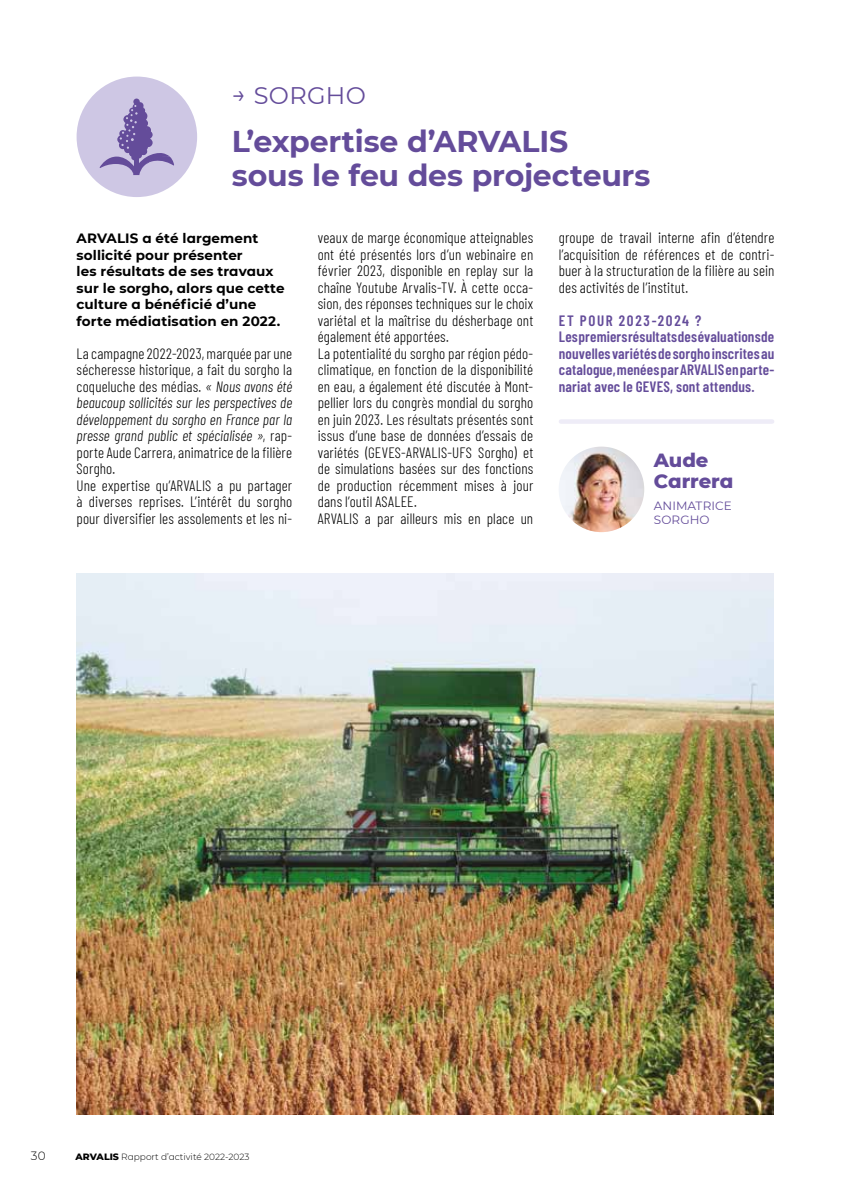
<style>
.page{position:relative;width:851px;height:1191px;background:#fff}
.page>*{position:absolute;margin:0;border:0;box-sizing:border-box;transform-origin:0 0}
.t1{font:700 30px/34.5px "Montserrat";letter-spacing:-.005em;color:#644c9a}
.t2{font:24px "Montserrat";letter-spacing:.015em;color:#644c9a}
.t3{font:800 19.5px/21px "Montserrat";color:#644c9a}
.t4{font:300 15px/16.5px "Barlow Condensed";letter-spacing:.01em;color:#000}
.t5{font:600 15px/16.5px "Barlow Condensed";letter-spacing:.01em;color:#644c9a}
.t6{font:700 13.5px/16.5px "Montserrat";letter-spacing:.005em;color:#000}
.t7{font:12px/13.5px "Montserrat";letter-spacing:.01em;color:#644c9a}
.t8{font:300 12px "Montserrat";color:#000}
.t9{font:300 9px "Montserrat";color:#000}
.s1{font-style:italic}
.s2{font-weight:800;font-size:9.3px}
</style>
<div class="page">
<div style="left:77px;top:77px;width:120px;height:120px;background:#cec7e4;border-radius:50%"></div>
<svg style="left:99px;top:98px;width:75px;height:77px"></svg>
<img style="left:77px;top:573px;width:696px;height:541px">
<img style="left:558px;top:446px;width:86px;height:86px;border-radius:43px">
<div style="left:561px;top:419px;width:211px;height:5px;background:#eeecf7"></div>
<h2 class="t2" style="left:232px;top:79px;width:135px">→ SORGHO</h2>
<h1 class="t1" style="left:232px;top:122px;width:420px">L’expertise d’ARVALIS<br>sous le feu des projecteurs</h1>
<p class="t6" style="left:77px;top:229px;width:209px">ARVALIS a été largement sollicité pour présenter<br>les résultats de ses travaux sur le sorgho, alors que cette culture a bénéficié d’une forte médiatisation en 2022.</p>
<p class="t4" style="left:77px;top:344px;width:217px">La campagne 2022-2023, marquée par une sécheresse historique, a fait du sorgho la coqueluche des médias. <span class="s1">« Nous avons été beaucoup sollicités sur les perspectives de développement du sorgho en France par la presse grand public et spécialisée »</span>, rap&shy;porte Aude Carrera, animatrice de la filière Sorgho.<br>Une expertise qu’ARVALIS a pu partager à diverses reprises. L’intérêt du sorgho pour diversifier les assolements et les ni-</p>
<p class="t4" style="left:317px;top:228px;width:217px">veaux de marge économique atteignables ont été présentés lors d’un webinaire en février 2023, disponible en replay sur la chaîne Youtube Arvalis-TV. À cette occa&shy;sion, des réponses techniques sur le choix variétal et la maîtrise du désherbage ont également été apportées.<br>La potentialité du sorgho par région pédo&shy;climatique, en fonction de la disponibilité en eau, a également été discutée à Mont&shy;pellier lors du congrès mondial du sorgho en juin 2023. Les résultats présentés sont issus d’une base de données d’essais de variétés (GEVES-ARVALIS-UFS Sorgho) et de simulations basées sur des fonctions de production récemment mises à jour dans l’outil ASALEE.<br>ARVALIS a par ailleurs mis en place un</p>
<p class="t4" style="left:558px;top:228px;width:217px;text-align:justify">groupe de travail interne afin d’étendre l’acquisition de références et de contri&shy;buer à la structuration de la filière au sein des activités de l’institut.</p>
<p class="t5" style="left:558px;top:311px;width:217px">ET POUR 2023-2024 ?<br>Les premiers résultats des évaluations de nouvelles variétés de sorgho inscrites au catalogue, menées par ARVALIS en parte&shy;nariat avec le GEVES, sont attendus.</p>
<h3 class="t3" style="left:653px;top:449px;width:81px">Aude<br>Carrera</h3>
<p class="t7" style="left:653px;top:499px;width:79px">ANIMATRICE<br>SORGHO</p>
<p class="t8" style="left:31px;top:1147px;width:16px">30</p>
<p class="t9" style="left:75px;top:1150px;width:175px"><span class="s2">ARVALIS</span> Rapport d’activité 2022-2023</p>
</div>
